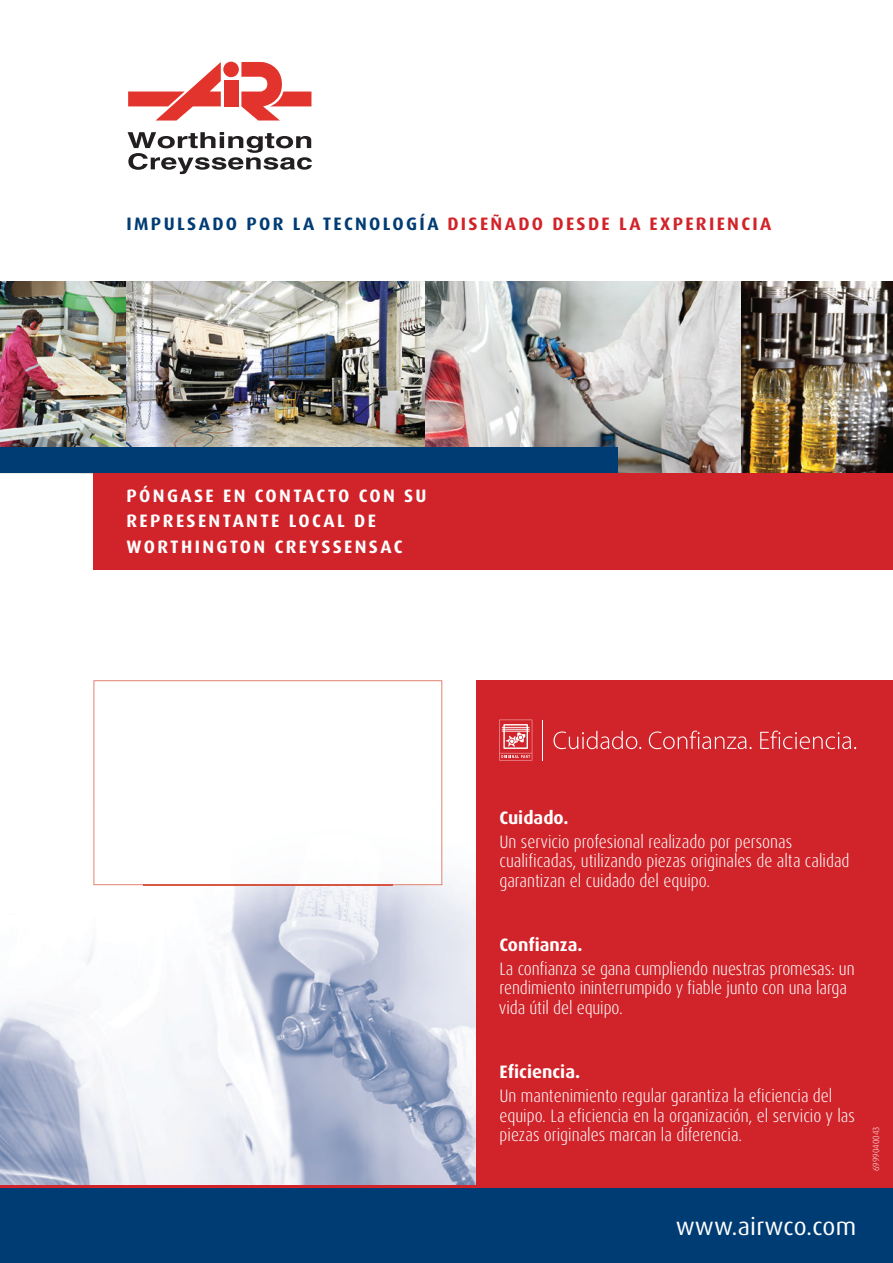
<style>
.page{position:relative;width:893px;height:1263px;background:#fff}
.page>*{position:absolute;margin:0;border:0;box-sizing:border-box;transform-origin:0 0}
.t1{font:24.6px "Dax Pro";letter-spacing:.01em;color:#fff}
.t2{font:300 condensed 18px/19.5px "Dax Pro";color:#fff}
.t3{font:700 18px/25.5px "Dax Pro";letter-spacing:.13em;color:#fff}
.t4{font:700 18px "Dax Pro";letter-spacing:.13em;color:#d1232a}
.t5{font:700 18px "Dax Pro";color:#fff}
.t6{font:300 9px "Dax Pro";color:#fff}
.s1{color:#003c74}
</style>
<div class="page">
<img style="left:0;top:806px;width:476px;height:379px">
<img style="left:740px;top:282px;width:153px;height:191px">
<img style="left:0;top:282px;width:740px;height:191px">
<div style="left:476px;top:680px;width:417px;height:505px;background:#d1232a"></div>
<div style="left:0;top:1187px;width:893px;height:76px;background:#003c74"></div>
<div style="left:0;top:448px;width:617px;height:25px;background:#003c74"></div>
<div style="left:94px;top:473px;width:799px;height:97px;background:#d1232a"></div>
<hr style="left:0;top:1185px;width:893px;height:3px;background:#d1232a">
<svg style="left:128px;top:132px;width:184px;height:42px"></svg>
<svg style="left:128px;top:62px;width:93px;height:59px"></svg>
<div style="left:224px;top:80px;width:14px;height:26px;background:#e2342c"></div>
<svg style="left:241px;top:62px;width:70px;height:58px"></svg>
<div style="left:223px;top:62px;width:16px;height:15px;background:#e2342c;border-radius:50%"></div>
<img style="left:143px;top:806px;width:249px;height:78px">
<svg style="left:94px;top:680px;width:348px;height:126px"></svg>
<img style="left:94px;top:806px;width:49px;height:79px">
<img style="left:392px;top:806px;width:50px;height:79px">
<img style="left:143px;top:884px;width:250px;height:1px">
<svg style="left:499px;top:720px;width:33px;height:40px"></svg>
<hr style="left:542px;top:720px;width:1px;height:40px;background:#fff">
<svg style="left:553px;top:731px;width:88px;height:18px"></svg>
<svg style="left:649px;top:730px;width:103px;height:19px"></svg>
<svg style="left:760px;top:730px;width:96px;height:19px"></svg>
<p class="t4" style="left:127px;top:212px;width:646px"><span class="s1">IMPULSADO POR LA TECNOLOGÍA</span> DISEÑADO DESDE LA EXPERIENCIA</p>
<p class="t3" style="left:127px;top:483px;width:302px">PÓNGASE EN CONTACTO CON SU<br>REPRESENTANTE LOCAL DE<br>WORTHINGTON CREYSSENSAC</p>
<p class="t5" style="left:499px;top:806px;width:71px">Cuidado.</p>
<p class="t2" style="left:499px;top:832px;width:352px">Un servicio profesional realizado por personas cualificadas, utilizando piezas originales de alta calidad garantizan el cuidado del equipo.</p>
<p class="t5" style="left:499px;top:933px;width:85px">Confianza.</p>
<p class="t2" style="left:499px;top:959px;width:357px">La confianza se gana cumpliendo nuestras promesas: un rendimiento ininterrumpido y fiable junto con una larga vida útil del equipo.</p>
<p class="t5" style="left:500px;top:1060px;width:82px">Eficiencia.</p>
<p class="t2" style="left:499px;top:1086px;width:357px">Un mantenimiento regular garantiza la eficiencia del equipo. La eficiencia en la organización, el servicio y las piezas originales marcan la diferencia.</p>
<p class="t6" style="left:870px;top:1171px;width:46px;rotate:-90deg">6999040043</p>
<h1 class="t1" style="left:676px;top:1211px;width:182px">www.airwco.com</h1>
</div>
